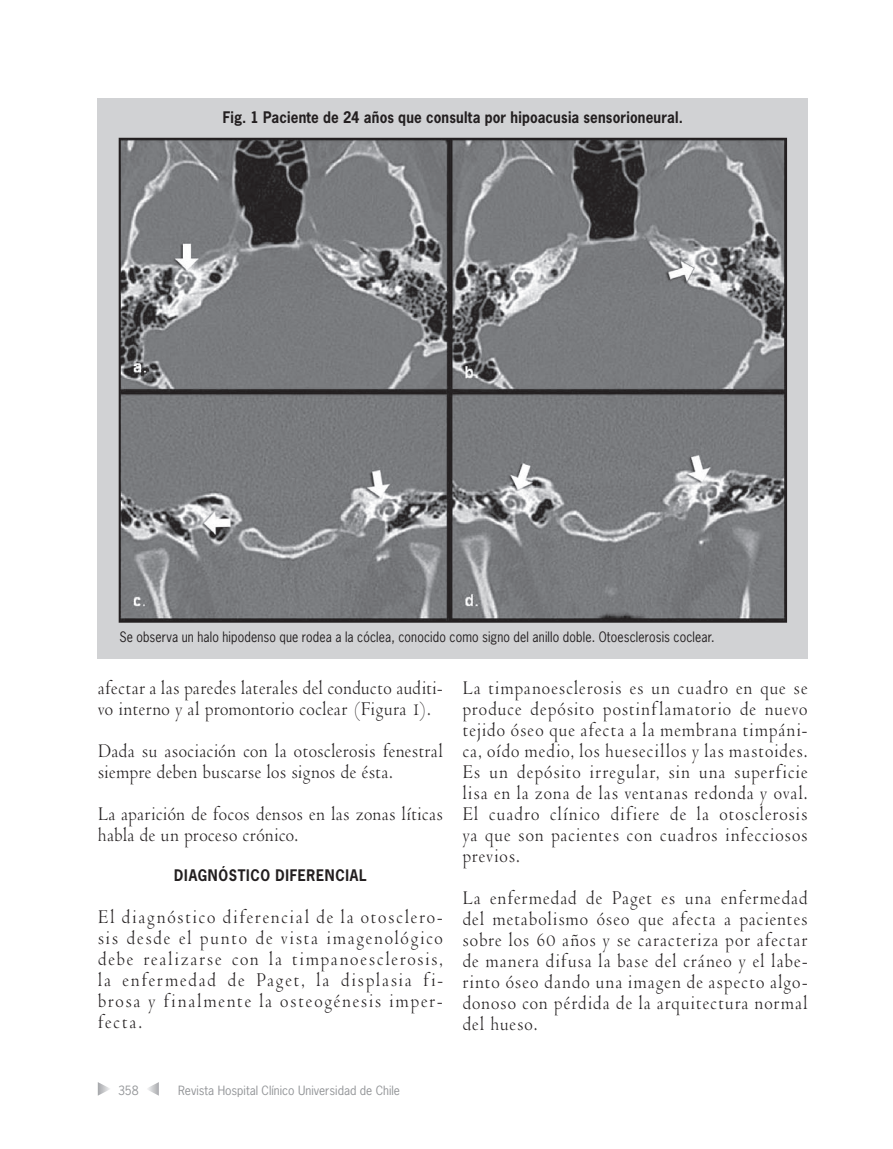
<style>
.page{position:relative;width:893px;height:1149px;background:#fff}
.page>*{position:absolute;margin:0;border:0;box-sizing:border-box;transform-origin:0 0}
.t1{font:21px/21px "Venetian 301 BT";letter-spacing:.005em;color:#231f20;scale:.9 1}
.t2{font:700 15px "News Gothic Std";letter-spacing:.015em;color:#231f20;scale:.9 1}
.t3{font:700 15px "News Gothic Std";letter-spacing:.055em;color:#231f20;scale:.9 1}
.t4{font:13.5px "News Gothic Std";letter-spacing:.015em;color:#231f20;scale:.9 1}
.t5{font:12px "News Gothic Std";color:#939598}
</style>
<div class="page">
<svg style="left:148px;top:1082px;width:11px;height:13px"></svg>
<svg style="left:98px;top:1082px;width:12px;height:13px"></svg>
<div style="left:98px;top:98px;width:710px;height:560px;background:#d1d2d4"></div>
<img style="left:122px;top:141px;width:662px;height:478px">
<div style="left:119px;top:138px;width:668px;height:484px;border:2px solid #231f20"></div>
<p class="t2" style="left:223px;top:107px;width:513px">Fig. 1 Paciente de 24 años que consulta por hipoacusia sensorioneural.</p>
<p class="t4" style="left:119px;top:627px;width:663px">Se observa un halo hipodenso que rodea a la cóclea, conocido como signo del anillo doble. Otoesclerosis coclear.</p>
<p class="t1" style="left:98px;top:677px;width:385px">afectar a las paredes laterales del conducto auditi&shy;vo interno y al promontorio coclear (Figura 1).</p>
<p class="t1" style="left:98px;top:740px;width:385px">Dada su asociación con la otosclerosis fenestral siempre deben buscarse los signos de ésta.</p>
<p class="t1" style="left:98px;top:803px;width:385px">La aparición de focos densos en las zonas líticas habla de un proceso crónico.</p>
<p class="t3" style="left:174px;top:865px;width:215px">DIAGNÓSTICO DIFERENCIAL</p>
<p class="t1" style="left:98px;top:906px;width:385px;text-align:justify">El diagnóstico diferencial de la otosclero&shy;sis desde el punto de vista imagenológico debe realizarse con la timpanoesclerosis, la enfermedad de Paget, la displasia fi&shy;brosa y finalmente la osteogénesis imper&shy;fecta.</p>
<p class="t1" style="left:462px;top:677px;width:385px;text-align:justify">La timpanoesclerosis es un cuadro en que se produce depósito postinflamatorio de nuevo tejido óseo que afecta a la membrana timpáni&shy;ca, oído medio, los huesecillos y las mastoides.<br>Es un depósito irregular, sin una superficie lisa en la zona de las ventanas redonda y oval.<br>El cuadro clínico difiere de la otosclerosis ya que son pacientes con cuadros infecciosos previos.</p>
<p class="t1" style="left:462px;top:887px;width:385px;text-align:justify">La enfermedad de Paget es una enfermedad del metabolismo óseo que afecta a pacientes sobre los 60 años y se caracteriza por afectar de manera difusa la base del cráneo y el labe&shy;rinto óseo dando una imagen de aspecto algo&shy;donoso con pérdida de la arquitectura normal del hueso.</p>
<p class="t5" style="left:118px;top:1081px;width:22px">358</p>
<p class="t5" style="left:178px;top:1081px;width:224px">Revista Hospital Clínico Universidad de Chile</p>
</div>
